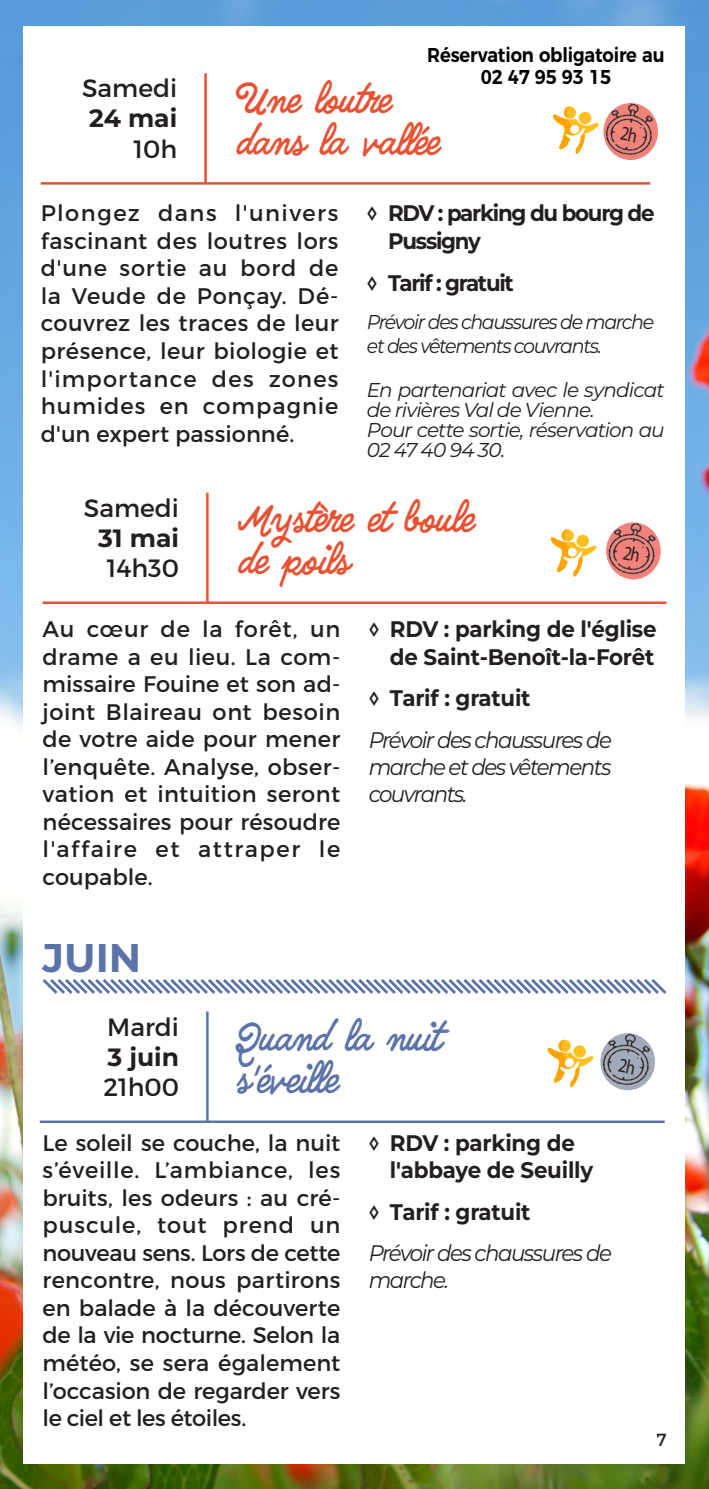
<style>
.page{position:relative;width:709px;height:1489px;background:#fff}
.page>*{position:absolute;margin:0;border:0;box-sizing:border-box;transform-origin:0 0}
.Mois{font:700 40px "Montserrat";color:#5c73a9}
.Activité{font:35px/42px "Quimby Gubernatorial";letter-spacing:-.02em;color:#e75234;scale:.95 1}
.Activité-2{font:35px/42px "Quimby Gubernatorial";letter-spacing:-.02em;color:#5c73a9;scale:.95 1}
.Date{font:25px "Montserrat";color:#231f20}
.Date-2{font:700 25px "Montserrat";color:#231f20}
.Texte_activité{font:22.5px/27.5px "Montserrat";letter-spacing:.005em;color:#231f20;text-align:justify}
.t1{font:700 22.5px/27.5px "Montserrat";letter-spacing:-.01em;color:#231f20;text-align:right;scale:.95 1}
.NB{font:italic 22.5px/27px "Montserrat";letter-spacing:-.07em;color:#231f20;text-align:justify;scale:.95 1}
.t2{font:700 22.5px/27.5px "Montserrat";letter-spacing:-.06em;color:#231f20;scale:.95 1}
.Texte_activité-2{font:italic 20px/20px "Montserrat";letter-spacing:-.045em;color:#231f20}
.NB-2{font:italic 20px/24px "Montserrat";letter-spacing:-.07em;color:#231f20;scale:.95 1}
.t3{font:600 20px/22.5px "Montserrat";letter-spacing:-.01em;color:#000002;text-align:center;scale:.9 1}
.t4{font:17.5px "Montserrat";color:#231f20}
</style>
<div class="page">
<img style="left:0;top:0;width:709px;height:1488px">
<div style="left:24px;top:26px;width:661px;height:1436px;background:#fff"></div>
<hr style="left:43px;top:601px;width:623px;height:3px;background:#e75234">
<svg style="left:42px;top:979px;width:625px;height:15px"></svg>
<hr style="left:206px;top:492px;width:3px;height:111px;background:#f05437">
<hr style="left:206px;top:1011px;width:3px;height:110px;background:#5c73a9">
<hr style="left:40px;top:1120px;width:624px;height:2px;background:#5c73a9">
<svg style="left:550px;top:529px;width:46px;height:47px"></svg>
<svg style="left:547px;top:1039px;width:46px;height:48px"></svg>
<hr style="left:41px;top:182px;width:609px;height:3px;background:#e75234">
<hr style="left:204px;top:73px;width:3px;height:110px;background:#e75234">
<img style="left:603px;top:103px;width:55px;height:55px">
<svg style="left:553px;top:106px;width:46px;height:48px"></svg>
<img style="left:606px;top:522px;width:55px;height:55px">
<img style="left:593px;top:1033px;width:62px;height:55px">
<svg style="left:620px;top:124px;width:21px;height:24px"></svg>
<svg style="left:622px;top:543px;width:21px;height:25px"></svg>
<svg style="left:617px;top:1054px;width:21px;height:24px"></svg>
<p class="Date" style="left:82px;top:73px;width:97px">Samedi</p>
<p class="Date-2" style="left:89px;top:102px;width:89px">24 mai</p>
<p class="Date" style="left:133px;top:133px;width:45px">10h</p>
<p class="t3" style="left:427px;top:42px;width:265px">Réservation obligatoire au<br>02 47 95 93 15</p>
<p class="Activité" style="left:236px;top:79px;width:215px">Une loutre dans la vallée</p>
<p class="Texte_activité" style="left:41px;top:199px;width:299px">Plongez dans l'univers fascinant des loutres lors d'une sortie au bord de la Veude de Ponçay. Dé&shy;couvrez les traces de leur présence, leur biologie et l'importance des zones humides en compagnie d'un expert passionné.</p>
<p class="t2" style="left:388px;top:199px;width:282px;text-indent:-21px">◊ RDV : parking du bourg de<br>Pussigny</p>
<p class="t2" style="left:367px;top:268px;width:156px">◊ Tarif : gratuit</p>
<p class="NB-2" style="left:367px;top:309px;width:304px">Prévoir des chaussures de marche et des vêtements couvrants.</p>
<p class="Texte_activité-2" style="left:367px;top:379px;width:299px">En partenariat avec le syndicat de rivières Val de Vienne.</p>
<p class="Texte_activité-2" style="left:367px;top:419px;width:299px">Pour cette sortie, réservation au<br>02 47 40 94 30.</p>
<p class="Date" style="left:84px;top:492px;width:97px">Samedi</p>
<p class="Date-2" style="left:98px;top:521px;width:82px">31 mai</p>
<p class="Date" style="left:107px;top:552px;width:74px">14h30</p>
<p class="Activité" style="left:237px;top:498px;width:250px">Mystère et boule de poils</p>
<p class="Texte_activité" style="left:43px;top:615px;width:299px">Au cœur de la forêt, un drame a eu lieu. La com&shy;missaire Fouine et son ad&shy;joint Blaireau ont besoin de votre aide pour mener l’enquête. Analyse, obser&shy;vation et intuition seront nécessaires pour résoudre l'affaire et attraper le coupable.</p>
<p class="t1" style="left:369px;top:615px;width:304px">◊ RDV : parking de l'église de Saint-Benoît-la-Forêt</p>
<p class="t1" style="left:369px;top:684px;width:172px">◊ Tarif : gratuit</p>
<p class="NB" style="left:369px;top:725px;width:257px">Prévoir des chaussures de marche et des vêtements couvrants.</p>
<p class="Mois" style="left:43px;top:930px;width:100px">JUIN</p>
<p class="Date" style="left:107px;top:1011px;width:73px">Mardi</p>
<p class="Date-2" style="left:107px;top:1040px;width:73px">3 juin</p>
<p class="Date" style="left:103px;top:1071px;width:77px">21h00</p>
<p class="Activité-2" style="left:235px;top:1016px;width:217px">Quand la nuit s'éveille</p>
<p class="Texte_activité" style="left:43px;top:1128px;width:299px">Le soleil se couche, la nuit s’éveille. L’ambiance, les bruits, les odeurs : au cré&shy;puscule, tout prend un nouveau sens. Lors de cette rencontre, nous partirons en balade à la découverte de la vie nocturne. Selon la météo, se sera également l’occasion de regarder vers le ciel et les étoiles.</p>
<p class="t1" style="left:390px;top:1128px;width:215px;text-align:left;text-indent:-21px">◊ RDV : parking de l'abbaye de Seuilly</p>
<p class="t1" style="left:369px;top:1197px;width:172px">◊ Tarif : gratuit</p>
<p class="NB" style="left:369px;top:1238px;width:257px">Prévoir des chaussures de marche.</p>
<p class="t4" style="left:656px;top:1429px;width:11px">7</p>
</div>
